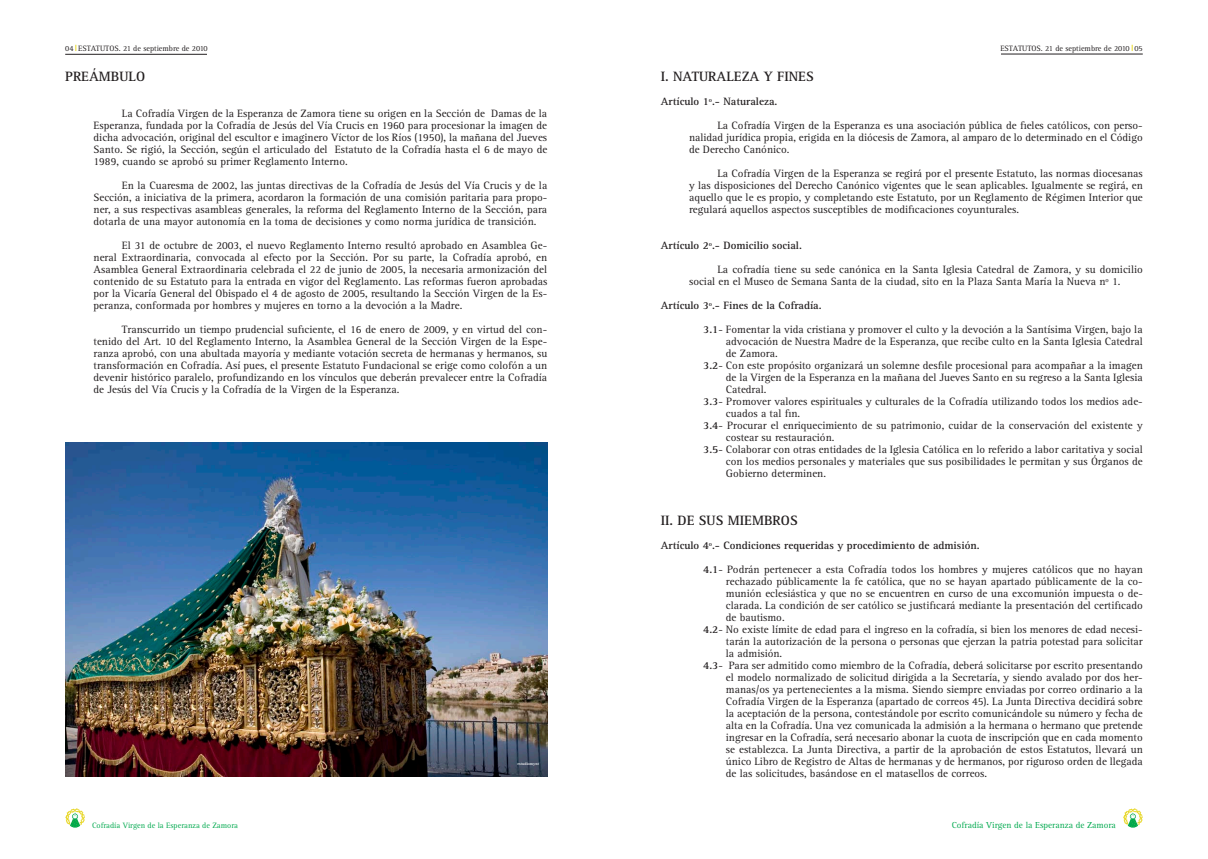
<style>
.page{position:relative;width:1208px;height:859px;background:#fff}
.page>*{position:absolute;margin:0;border:0;box-sizing:border-box;transform-origin:0 0}
.t1{font:700 14px "Rotis Serif Std";color:#231f20}
.t2{font:11px/12px "Rotis Serif Std";color:#231f20;text-align:justify}
.t3{font:700 11px "Rotis Serif Std";color:#231f20}
.t4{font:9px "Rotis Serif Std";color:#00a94e}
.t5{font:8px "Rotis Serif Std";color:#231f20}
.t6{font:8px "Rotis Serif Std";color:#00a94e}
.t7{font:700 4px "Rotis Serif Std";color:#fff}
.s1{font-weight:700}
</style>
<div class="page">
<svg style="left:65px;top:808px;width:20px;height:20px"></svg>
<svg style="left:1123px;top:808px;width:19px;height:20px"></svg>
<hr style="left:1001px;top:54px;width:141px;height:1px;background:#231f20">
<hr style="left:65px;top:54px;width:142px;height:1px;background:#231f20">
<img style="left:65px;top:442px;width:482px;height:335px">
<p class="t5" style="left:65px;top:44px;width:144px">04 ESTATUTOS. 21 de septiembre de 2010</p>
<p class="t5" style="left:1000px;top:44px;width:144px">ESTATUTOS. 21 de septiembre de 2010 05</p>
<p class="t1" style="left:65px;top:68px;width:81px">PREÁMBULO</p>
<p class="t2" style="left:94px;top:107px;width:455px;text-indent:28px">La Cofradía Virgen de la Esperanza de Zamora tiene su origen en la Sección de Damas de la Esperanza, fundada por la Cofradía de Jesús del Vía Crucis en 1960 para procesionar la imagen de dicha advocación, original del escultor e imaginero Víctor de los Ríos (1950), la mañana del Jueves Santo. Se rigió, la Sección, según el articulado del Estatuto de la Cofradía hasta el 6 de mayo de 1989, cuando se aprobó su primer Reglamento Interno.</p>
<p class="t2" style="left:94px;top:179px;width:455px;text-indent:28px">En la Cuaresma de 2002, las juntas directivas de la Cofradía de Jesús del Vía Crucis y de la Sección, a iniciativa de la primera, acordaron la formación de una comisión paritaria para propo&shy;ner, a sus respectivas asambleas generales, la reforma del Reglamento Interno de la Sección, para dotarla de una mayor autonomía en la toma de decisiones y como norma jurídica de transición.</p>
<p class="t2" style="left:94px;top:239px;width:455px;text-indent:28px">El 31 de octubre de 2003, el nuevo Reglamento Interno resultó aprobado en Asamblea Ge&shy;neral Extraordinaria, convocada al efecto por la Sección. Por su parte, la Cofradía aprobó, en Asamblea General Extraordinaria celebrada el 22 de junio de 2005, la necesaria armonización del contenido de su Estatuto para la entrada en vigor del Reglamento. Las reformas fueron aprobadas por la Vicaría General del Obispado el 4 de agosto de 2005, resultando la Sección Virgen de la Es&shy;peranza, conformada por hombres y mujeres en torno a la devoción a la Madre.</p>
<p class="t2" style="left:94px;top:323px;width:455px;text-indent:28px">Transcurrido un tiempo prudencial suficiente, el 16 de enero de 2009, y en virtud del con&shy;tenido del Art. 10 del Reglamento Interno, la Asamblea General de la Sección Virgen de la Espe&shy;ranza aprobó, con una abultada mayoría y mediante votación secreta de hermanas y hermanos, su transformación en Cofradía. Así pues, el presente Estatuto Fundacional se erige como colofón a un devenir histórico paralelo, profundizando en los vínculos que deberán prevalecer entre la Cofradía de Jesús del Vía Crucis y la Cofradía de la Virgen de la Esperanza.</p>
<p class="t1" style="left:660px;top:68px;width:155px">I. NATURALEZA Y FINES</p>
<p class="t3" style="left:660px;top:94px;width:118px">Artículo 1º.- Naturaleza.</p>
<p class="t2" style="left:689px;top:119px;width:455px;text-indent:28px">La Cofradía Virgen de la Esperanza es una asociación pública de fieles católicos, con perso&shy;nalidad jurídica propia, erigida en la diócesis de Zamora, al amparo de lo determinado en el Código de Derecho Canónico.</p>
<p class="t2" style="left:689px;top:167px;width:455px;text-indent:28px">La Cofradía Virgen de la Esperanza se regirá por el presente Estatuto, las normas diocesanas y las disposiciones del Derecho Canónico vigentes que le sean aplicables. Igualmente se regirá, en aquello que le es propio, y completando este Estatuto, por un Reglamento de Régimen Interior que regulará aquellos aspectos susceptibles de modificaciones coyunturales.</p>
<p class="t3" style="left:660px;top:238px;width:143px">Artículo 2º.- Domicilio social.</p>
<p class="t2" style="left:689px;top:263px;width:455px;text-indent:28px">La cofradía tiene su sede canónica en la Santa Iglesia Catedral de Zamora, y su domicilio social en el Museo de Semana Santa de la ciudad, sito en la Plaza Santa María la Nueva nº 1.</p>
<p class="t2" style="left:703px;top:293px;width:441px;line-height:24px;text-indent:-43px"><span class="s1">Artículo 3º.- Fines de la Cofradía.<br>3.1</span>- Fomentar la vida cristiana y promover el culto y la devoción a la Santísima Virgen, bajo la</p>
<p class="t2" style="left:726px;top:335px;width:418px">advocación de Nuestra Madre de la Esperanza, que recibe culto en la Santa Iglesia Catedral</p>
<p class="t2" style="left:726px;top:347px;width:53px">de Zamora.</p>
<p class="t2" style="left:703px;top:359px;width:441px"><span class="s1">3.2</span>- Con este propósito organizará un solemne desfile procesional para acompañar a la imagen</p>
<p class="t2" style="left:726px;top:371px;width:418px">de la Virgen de la Esperanza en la mañana del Jueves Santo en su regreso a la Santa Iglesia</p>
<p class="t2" style="left:726px;top:383px;width:42px">Catedral.</p>
<p class="t2" style="left:703px;top:395px;width:441px"><span class="s1">3.3</span>- Promover valores espirituales y culturales de la Cofradía utilizando todos los medios ade-</p>
<p class="t2" style="left:726px;top:407px;width:76px">cuados a tal fin.</p>
<p class="t2" style="left:703px;top:419px;width:441px"><span class="s1">3.4</span>- Procurar el enriquecimiento de su patrimonio, cuidar de la conservación del existente y</p>
<p class="t2" style="left:726px;top:431px;width:110px">costear su restauración.</p>
<p class="t2" style="left:703px;top:443px;width:441px"><span class="s1">3.5</span>- Colaborar con otras entidades de la Iglesia Católica en lo referido a labor caritativa y social</p>
<p class="t2" style="left:726px;top:455px;width:418px">con los medios personales y materiales que sus posibilidades le permitan y sus Órganos de</p>
<p class="t2" style="left:726px;top:467px;width:102px">Gobierno determinen.</p>
<p class="t1" style="left:660px;top:512px;width:139px">II. DE SUS MIEMBROS</p>
<p class="t2" style="left:703px;top:533px;width:441px;line-height:24px;text-indent:-43px"><span class="s1">Artículo 4º.- Condiciones requeridas y procedimiento de admisión.<br>4.1</span>- Podrán pertenecer a esta Cofradía todos los hombres y mujeres católicos que no hayan</p>
<p class="t2" style="left:726px;top:575px;width:418px">rechazado públicamente la fe católica, que no se hayan apartado públicamente de la co-</p>
<p class="t2" style="left:726px;top:587px;width:418px">munión eclesiástica y que no se encuentren en curso de una excomunión impuesta o de-</p>
<p class="t2" style="left:726px;top:599px;width:418px">clarada. La condición de ser católico se justificará mediante la presentación del certificado</p>
<p class="t2" style="left:726px;top:611px;width:60px">de bautismo.</p>
<p class="t2" style="left:703px;top:623px;width:441px"><span class="s1">4.2</span>- No existe límite de edad para el ingreso en la cofradía, si bien los menores de edad necesi-</p>
<p class="t2" style="left:726px;top:635px;width:418px">tarán la autorización de la persona o personas que ejerzan la patria potestad para solicitar</p>
<p class="t2" style="left:726px;top:647px;width:58px">la admisión.</p>
<p class="t2" style="left:703px;top:659px;width:441px"><span class="s1">4.3</span>- Para ser admitido como miembro de la Cofradía, deberá solicitarse por escrito presentando</p>
<p class="t2" style="left:726px;top:671px;width:418px">el modelo normalizado de solicitud dirigida a la Secretaría, y siendo avalado por dos her-</p>
<p class="t2" style="left:726px;top:683px;width:418px">manas/os ya pertenecientes a la misma. Siendo siempre enviadas por correo ordinario a la</p>
<p class="t2" style="left:726px;top:695px;width:418px">Cofradía Virgen de la Esperanza (apartado de correos 45). La Junta Directiva decidirá sobre</p>
<p class="t2" style="left:726px;top:707px;width:418px">la aceptación de la persona, contestándole por escrito comunicándole su número y fecha de</p>
<p class="t2" style="left:726px;top:719px;width:418px">alta en la Cofradía. Una vez comunicada la admisión a la hermana o hermano que pretende</p>
<p class="t2" style="left:726px;top:731px;width:418px">ingresar en la Cofradía, será necesario abonar la cuota de inscripción que en cada momento</p>
<p class="t2" style="left:726px;top:743px;width:418px">se establezca. La Junta Directiva, a partir de la aprobación de estos Estatutos, llevará un</p>
<p class="t2" style="left:726px;top:755px;width:418px">único Libro de Registro de Altas de hermanas y de hermanos, por riguroso orden de llegada</p>
<p class="t2" style="left:726px;top:767px;width:263px">de las solicitudes, basándose en el matasellos de correos.</p>
<p class="t7" style="left:517px;top:761px;width:23px">estudiomynt</p>
<p class="t6" style="left:92px;top:820px;width:147px">Cofradía Virgen de la Esperanza de Zamora</p>
<p class="t4" style="left:951px;top:819px;width:166px">Cofradía Virgen de la Esperanza de Zamora</p>
</div>
